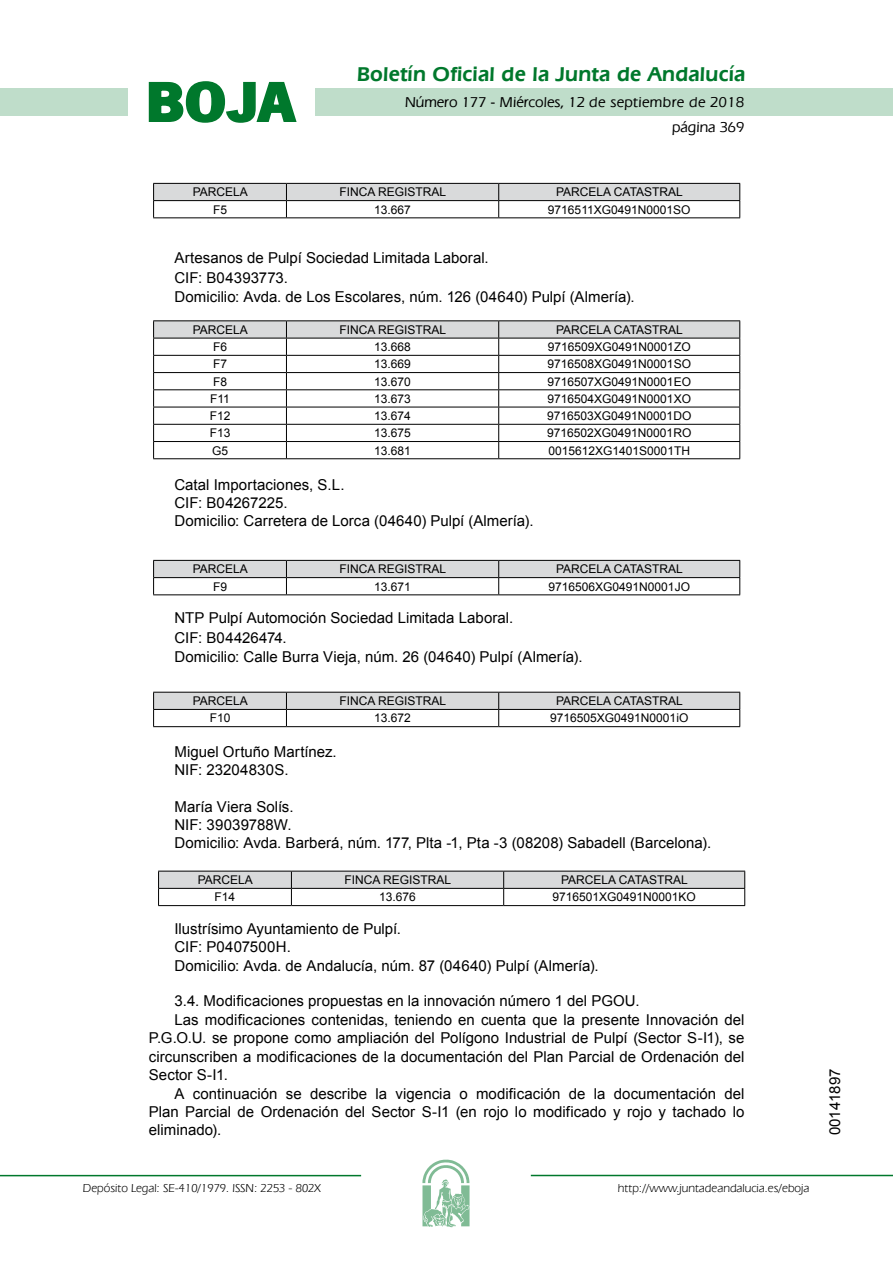
<style>
.page{position:relative;width:893px;height:1263px;background:#fff}
.page>*{position:absolute;margin:0;border:0;box-sizing:border-box;transform-origin:0 0}
.t1{font:700 57.75px "News Got T";color:#00782c;scale:1.14 1}
.t2{font:600 21px "Eras IT Cby BT";letter-spacing:.01em;color:#00782c}
.t3{font:15px/18px "Arial";color:#000}
.t4{font:500 15px/24.5px "Eras IT Cby BT";color:#000;text-align:right}
.t5{font:12px "Arial";color:#000}
.t6{font:12px "Eras IT Cby BT";color:#000}
</style>
<div class="page">
<div style="left:315px;top:88px;width:577px;height:28px;background:#bfddca"></div>
<div style="left:0;top:88px;width:128px;height:28px;background:#bfddca"></div>
<hr style="left:0;top:1175px;width:361px;height:1px;background:#00782c">
<svg style="left:422px;top:1159px;width:47px;height:68px"></svg>
<hr style="left:531px;top:1175px;width:361px;height:1px;background:#00782c">
<svg style="left:148px;top:81px;width:149px;height:42px"></svg>
<svg style="left:153px;top:183px;width:587px;height:34px"></svg>
<hr style="left:153px;top:217px;width:133px;height:1px;background:#000">
<hr style="left:286px;top:217px;width:212px;height:1px;background:#000">
<hr style="left:498px;top:217px;width:242px;height:1px;background:#000">
<hr style="left:153px;top:320px;width:133px;height:1px;background:#000">
<hr style="left:286px;top:320px;width:212px;height:1px;background:#000">
<hr style="left:498px;top:320px;width:242px;height:1px;background:#000">
<svg style="left:153px;top:321px;width:587px;height:137px"></svg>
<hr style="left:153px;top:458px;width:133px;height:1px;background:#000">
<hr style="left:286px;top:458px;width:212px;height:1px;background:#000">
<hr style="left:498px;top:458px;width:242px;height:1px;background:#000">
<svg style="left:153px;top:560px;width:587px;height:34px"></svg>
<hr style="left:153px;top:594px;width:133px;height:1px;background:#000">
<hr style="left:286px;top:594px;width:212px;height:1px;background:#000">
<hr style="left:498px;top:594px;width:242px;height:1px;background:#000">
<svg style="left:153px;top:692px;width:587px;height:34px"></svg>
<hr style="left:153px;top:726px;width:133px;height:1px;background:#000">
<hr style="left:286px;top:726px;width:212px;height:1px;background:#000">
<hr style="left:498px;top:726px;width:242px;height:1px;background:#000">
<svg style="left:158px;top:871px;width:587px;height:34px"></svg>
<hr style="left:158px;top:905px;width:133px;height:1px;background:#000">
<hr style="left:291px;top:905px;width:212px;height:1px;background:#000">
<hr style="left:503px;top:905px;width:242px;height:1px;background:#000">
<h1 class="t1" style="left:145px;top:68px;width:133px">BOJA</h1>
<h2 class="t2" style="left:357px;top:62px;width:390px">Boletín Oficial de la Junta de Andalucía</h2>
<p class="t4" style="left:405px;top:90px;width:341px">Número 177 - Miércoles, 12 de septiembre de 2018 página 369</p>
<p class="t5" style="left:193px;top:184px;width:57px">PARCELA</p>
<p class="t5" style="left:339px;top:184px;width:108px">FINCA REGISTRAL</p>
<p class="t5" style="left:556px;top:184px;width:128px">PARCELA CATASTRAL</p>
<p class="t5" style="left:213px;top:202px;width:16px">F5</p>
<p class="t5" style="left:374px;top:202px;width:38px">13.667</p>
<p class="t5" style="left:548px;top:202px;width:144px">9716511XG0491N0001SO</p>
<p class="t3" style="left:174px;top:249px;width:462px;line-height:19.4px">Artesanos de Pulpí Sociedad Limitada Laboral.<br>CIF: B04393773.<br>Domicilio: Avda. de Los Escolares, núm. 126 (04640) Pulpí (Almería).</p>
<p class="t5" style="left:193px;top:322px;width:57px">PARCELA</p>
<p class="t5" style="left:339px;top:322px;width:108px">FINCA REGISTRAL</p>
<p class="t5" style="left:556px;top:322px;width:128px">PARCELA CATASTRAL</p>
<p class="t5" style="left:213px;top:339px;width:16px">F6</p>
<p class="t5" style="left:374px;top:339px;width:38px">13.668</p>
<p class="t5" style="left:548px;top:339px;width:144px">9716509XG0491N0001ZO</p>
<p class="t5" style="left:213px;top:356px;width:16px">F7</p>
<p class="t5" style="left:374px;top:356px;width:38px">13.669</p>
<p class="t5" style="left:547px;top:356px;width:145px">9716508XG0491N0001SO</p>
<p class="t5" style="left:213px;top:373px;width:16px">F8</p>
<p class="t5" style="left:374px;top:373px;width:38px">13.670</p>
<p class="t5" style="left:547px;top:373px;width:145px">9716507XG0491N0001EO</p>
<p class="t5" style="left:210px;top:391px;width:21px">F11</p>
<p class="t5" style="left:374px;top:391px;width:38px">13.673</p>
<p class="t5" style="left:547px;top:391px;width:145px">9716504XG0491N0001XO</p>
<p class="t5" style="left:210px;top:408px;width:22px">F12</p>
<p class="t5" style="left:374px;top:408px;width:38px">13.674</p>
<p class="t5" style="left:547px;top:408px;width:146px">9716503XG0491N0001DO</p>
<p class="t5" style="left:210px;top:425px;width:22px">F13</p>
<p class="t5" style="left:374px;top:425px;width:38px">13.675</p>
<p class="t5" style="left:547px;top:425px;width:146px">9716502XG0491N0001RO</p>
<p class="t5" style="left:212px;top:442px;width:18px">G5</p>
<p class="t5" style="left:374px;top:442px;width:38px">13.681</p>
<p class="t5" style="left:548px;top:442px;width:143px">0015612XG1401S0001TH</p>
<p class="t3" style="left:174px;top:476px;width:360px">Catal Importaciones, S.L.<br>CIF: B04267225.<br>Domicilio: Carretera de Lorca (04640) Pulpí (Almería).</p>
<p class="t5" style="left:193px;top:561px;width:57px">PARCELA</p>
<p class="t5" style="left:339px;top:561px;width:108px">FINCA REGISTRAL</p>
<p class="t5" style="left:556px;top:561px;width:128px">PARCELA CATASTRAL</p>
<p class="t5" style="left:213px;top:579px;width:16px">F9</p>
<p class="t5" style="left:374px;top:579px;width:38px">13.671</p>
<p class="t5" style="left:548px;top:579px;width:143px">9716506XG0491N0001JO</p>
<p class="t3" style="left:174px;top:609px;width:409px;line-height:19.5px">NTP Pulpí Automoción Sociedad Limitada Laboral.<br>CIF: B04426474.<br>Domicilio: Calle Burra Vieja, núm. 26 (04640) Pulpí (Almería).</p>
<p class="t5" style="left:193px;top:693px;width:57px">PARCELA</p>
<p class="t5" style="left:339px;top:693px;width:108px">FINCA REGISTRAL</p>
<p class="t5" style="left:556px;top:693px;width:128px">PARCELA CATASTRAL</p>
<p class="t5" style="left:210px;top:710px;width:22px">F10</p>
<p class="t5" style="left:374px;top:710px;width:38px">13.672</p>
<p class="t5" style="left:550px;top:710px;width:140px">9716505XG0491N0001iO</p>
<p class="t3" style="left:174px;top:743px;width:164px">Miguel Ortuño Martínez.<br>NIF: 23204830S.</p>
<p class="t3" style="left:174px;top:798px;width:538px">María Viera Solís.<br>NIF: 39039788W.<br>Domicilio: Avda. Barberá, núm. 177, Plta -1, Pta -3 (08208) Sabadell (Barcelona).</p>
<p class="t5" style="left:198px;top:872px;width:57px">PARCELA</p>
<p class="t5" style="left:344px;top:872px;width:108px">FINCA REGISTRAL</p>
<p class="t5" style="left:561px;top:872px;width:128px">PARCELA CATASTRAL</p>
<p class="t5" style="left:215px;top:889px;width:22px">F14</p>
<p class="t5" style="left:379px;top:889px;width:38px">13.676</p>
<p class="t5" style="left:552px;top:889px;width:145px">9716501XG0491N0001KO</p>
<p class="t3" style="left:174px;top:919px;width:426px;line-height:18.5px">Ilustrísimo Ayuntamiento de Pulpí.<br>CIF: P0407500H.<br>Domicilio: Avda. de Andalucía, núm. 87 (04640) Pulpí (Almería).</p>
<p class="t3" style="left:174px;top:992px;width:466px">3.4. Modificaciones propuestas en la innovación número 1 del PGOU.</p>
<p class="t3" style="left:174px;top:1011px;width:571px">Las modificaciones contenidas, teniendo en cuenta que la presente Innovación del</p>
<p class="t3" style="left:149px;top:1029px;width:597px">P.G.O.U. se propone como ampliación del Polígono Industrial de Pulpí (Sector S-I1), se</p>
<p class="t3" style="left:149px;top:1047px;width:597px">circunscriben a modificaciones de la documentación del Plan Parcial de Ordenación del</p>
<p class="t3" style="left:149px;top:1066px;width:81px">Sector S-I1.</p>
<p class="t3" style="left:174px;top:1084px;width:571px">A continuación se describe la vigencia o modificación de la documentación del</p>
<p class="t3" style="left:149px;top:1103px;width:597px">Plan Parcial de Ordenación del Sector S-I1 (en rojo lo modificado y rojo y tachado lo</p>
<p class="t3" style="left:149px;top:1121px;width:74px">eliminado).</p>
<p class="t6" style="left:83px;top:1181px;width:239px">Depósito Legal: SE-410/1979. ISSN: 2253 - 802X</p>
<p class="t6" style="left:618px;top:1181px;width:193px">http://www.juntadeandalucia.es/eboja</p>
<p class="t3" style="left:826px;top:1135px;width:68px;rotate:-90deg">00141897</p>
</div>
